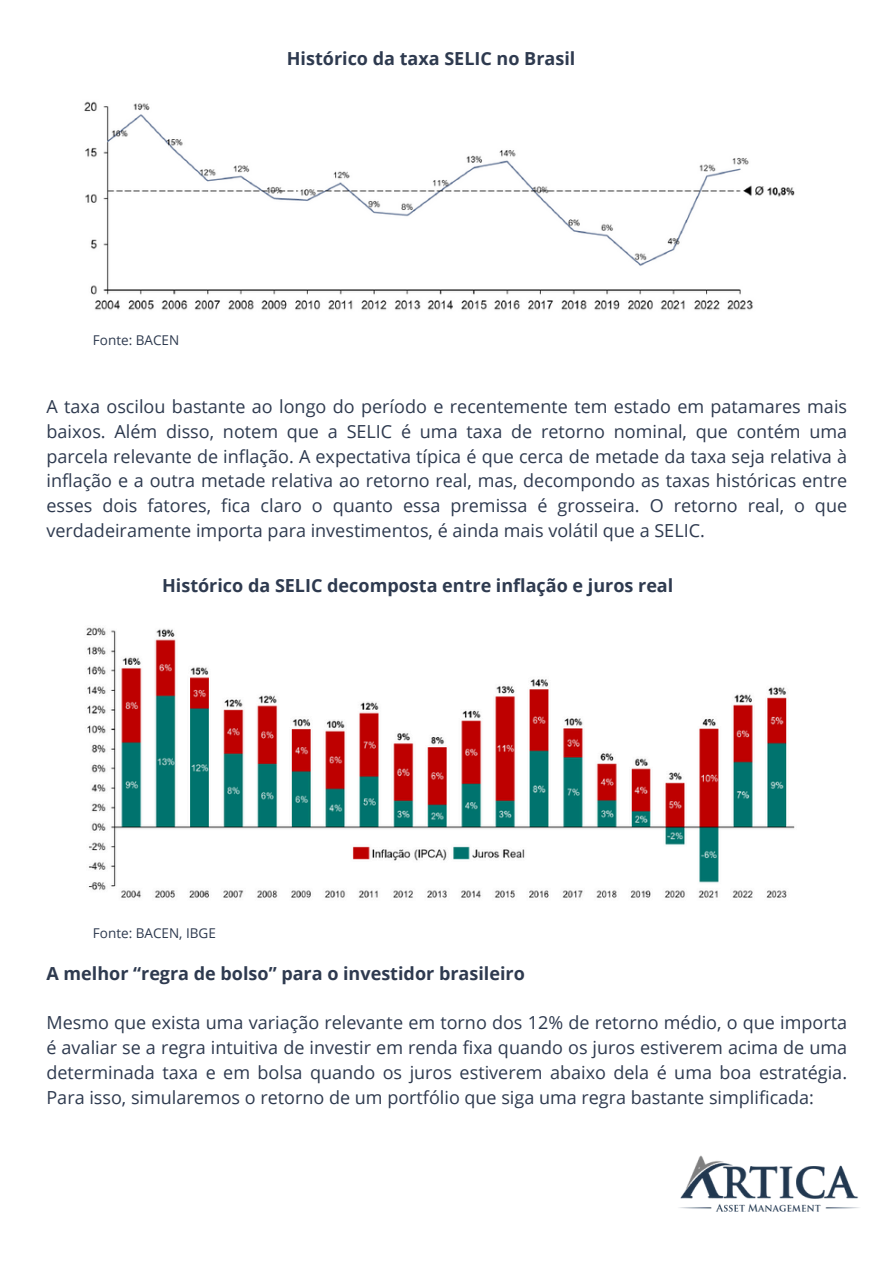
<style>
.page{position:relative;width:894px;height:1264px;background:#fff}
.page>*{position:absolute;margin:0;border:0;box-sizing:border-box;transform-origin:0 0}
.t1{font:18px/24.8px "Open Sans";color:#2e3a4f;text-align:justify}
.t2{font:700 18px "Open Sans";color:#2e3a4f}
.t3{font:13.5px "Open Sans";color:#2e3a4f}
</style>
<div class="page">
<img style="left:679px;top:1155px;width:181px;height:57px">
<img style="left:84px;top:101px;width:711px;height:209px">
<img style="left:86px;top:627px;width:709px;height:271px">
<p class="t3" style="left:93px;top:331px;width:88px">Fonte: BACEN</p>
<h1 class="t2" style="left:287px;top:45px;width:290px">Histórico da taxa SELIC no Brasil</h1>
<h1 class="t1" style="left:46px;top:393px;width:802px">A taxa oscilou bastante ao longo do período e recentemente tem estado em patamares mais baixos. Além disso, notem que a SELIC é uma taxa de retorno nominal, que contém uma parcela relevante de inflação. A expectativa típica é que cerca de metade da taxa seja relativa à inflação e a outra metade relativa ao retorno real, mas, decompondo as taxas históricas entre esses dois fatores, fica claro o quanto essa premissa é grosseira. O retorno real, o que verdadeiramente importa para investimentos, é ainda mais volátil que a SELIC.</h1>
<h2 class="t2" style="left:162px;top:573px;width:512px">Histórico da SELIC decomposta entre inflação e juros real</h2>
<p class="t3" style="left:93px;top:923px;width:124px">Fonte: BACEN, IBGE</p>
<p class="t2" style="left:46px;top:960px;width:479px">A melhor “regra de bolso” para o investidor brasileiro</p>
<p class="t1" style="left:46px;top:1010px;width:802px">Mesmo que exista uma variação relevante em torno dos 12% de retorno médio, o que importa é avaliar se a regra intuitiva de investir em renda fixa quando os juros estiverem acima de uma determinada taxa e em bolsa quando os juros estiverem abaixo dela é uma boa estratégia.<br>Para isso, simularemos o retorno de um portfólio que siga uma regra bastante simplificada:</p>
</div>
